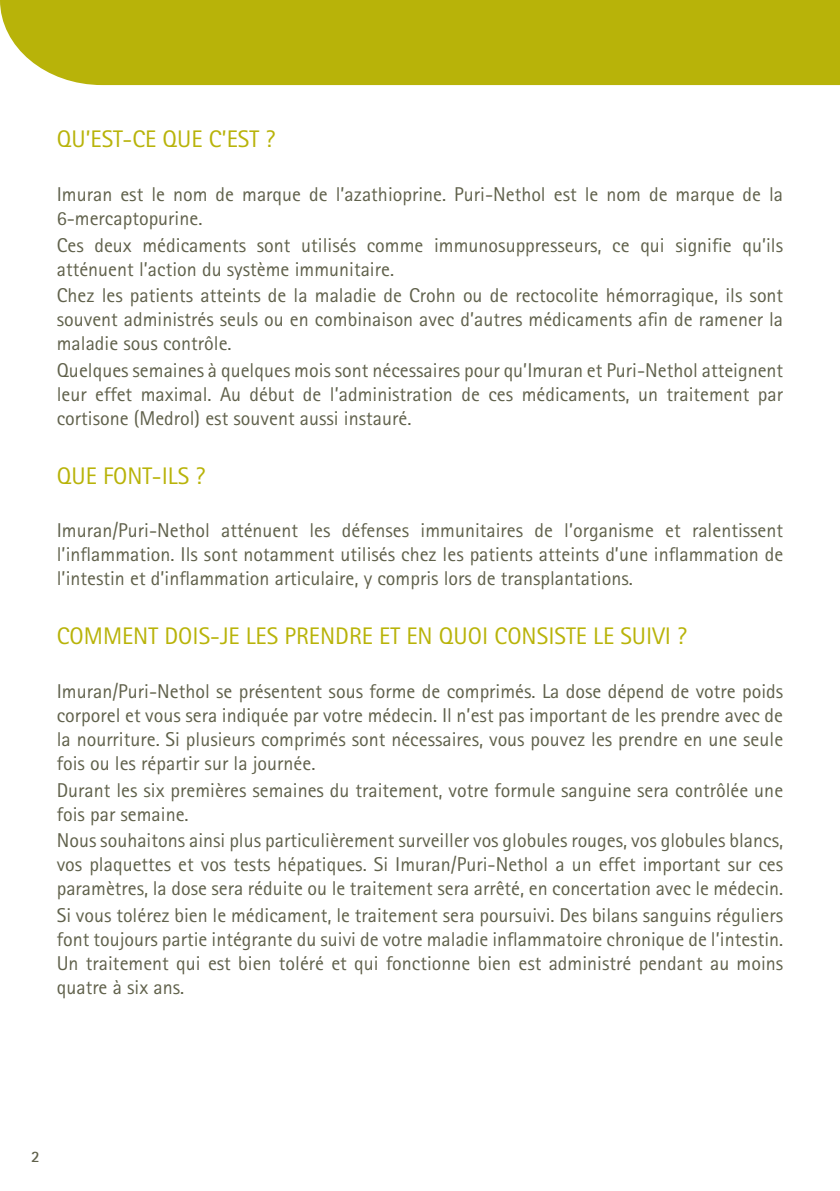
<style>
.page{position:relative;width:840px;height:1191px;background:#fff}
.page>*{position:absolute;margin:0;border:0;box-sizing:border-box;transform-origin:0 0}
.t1{font:24px "Rotis Sans Serif Std";color:#b8b309}
.t2{font:20px/24px "Rotis Sans Serif Std";color:#60614b;text-align:justify}
.t3{font:700 16px "Rotis Sans Serif Std";color:#60614b}
</style>
<div class="page">
<div style="left:0;top:0;width:839px;height:85px;background:#b8b309"></div>
<p class="t1" style="left:57px;top:125px;width:220px">QU’EST-CE QUE C’EST ?</p>
<p class="t2" style="left:57px;top:182px;width:727px">Imuran est le nom de marque de l’azathioprine. Puri-Nethol est le nom de marque de la<br>6-mercaptopurine.</p>
<p class="t2" style="left:57px;top:233px;width:727px">Ces deux médicaments sont utilisés comme immunosuppresseurs, ce qui signifie qu’ils atténuent l’action du système immunitaire.</p>
<p class="t2" style="left:57px;top:283px;width:727px">Chez les patients atteints de la maladie de Crohn ou de rectocolite hémorragique, ils sont souvent administrés seuls ou en combinaison avec d’autres médicaments afin de ramener la maladie sous contrôle.</p>
<p class="t2" style="left:57px;top:358px;width:727px">Quelques semaines à quelques mois sont nécessaires pour qu’Imuran et Puri-Nethol atteignent leur effet maximal. Au début de l’administration de ces médicaments, un traitement par cortisone (Medrol) est souvent aussi instauré.</p>
<p class="t1" style="left:57px;top:461px;width:150px">QUE FONT-ILS ?</p>
<p class="t2" style="left:57px;top:518px;width:727px">Imuran/Puri-Nethol atténuent les défenses immunitaires de l’organisme et ralentissent l’inflammation. Ils sont notamment utilisés chez les patients atteints d’une inflammation de l’intestin et d’inflammation articulaire, y compris lors de transplantations.</p>
<p class="t1" style="left:57px;top:621px;width:631px">COMMENT DOIS-JE LES PRENDRE ET EN QUOI CONSISTE LE SUIVI ?</p>
<p class="t2" style="left:57px;top:679px;width:727px">Imuran/Puri-Nethol se présentent sous forme de comprimés. La dose dépend de votre poids corporel et vous sera indiquée par votre médecin. Il n’est pas important de les prendre avec de la nourriture. Si plusieurs comprimés sont nécessaires, vous pouvez les prendre en une seule fois ou les répartir sur la journée.</p>
<p class="t2" style="left:57px;top:777px;width:727px">Durant les six premières semaines du traitement, votre formule sanguine sera contrôlée une fois par semaine.</p>
<p class="t2" style="left:57px;top:828px;width:727px">Nous souhaitons ainsi plus particulièrement surveiller vos globules rouges, vos globules blancs, vos plaquettes et vos tests hépatiques. Si Imuran/Puri-Nethol a un effet important sur ces paramètres, la dose sera réduite ou le traitement sera arrêté, en concertation avec le médecin.</p>
<p class="t2" style="left:57px;top:903px;width:727px">Si vous tolérez bien le médicament, le traitement sera poursuivi. Des bilans sanguins réguliers font toujours partie intégrante du suivi de votre maladie inflammatoire chronique de l’intestin.<br>Un traitement qui est bien toléré et qui fonctionne bien est administré pendant au moins quatre à six ans.</p>
<p class="t3" style="left:31px;top:1146px;width:10px">2</p>
</div>
